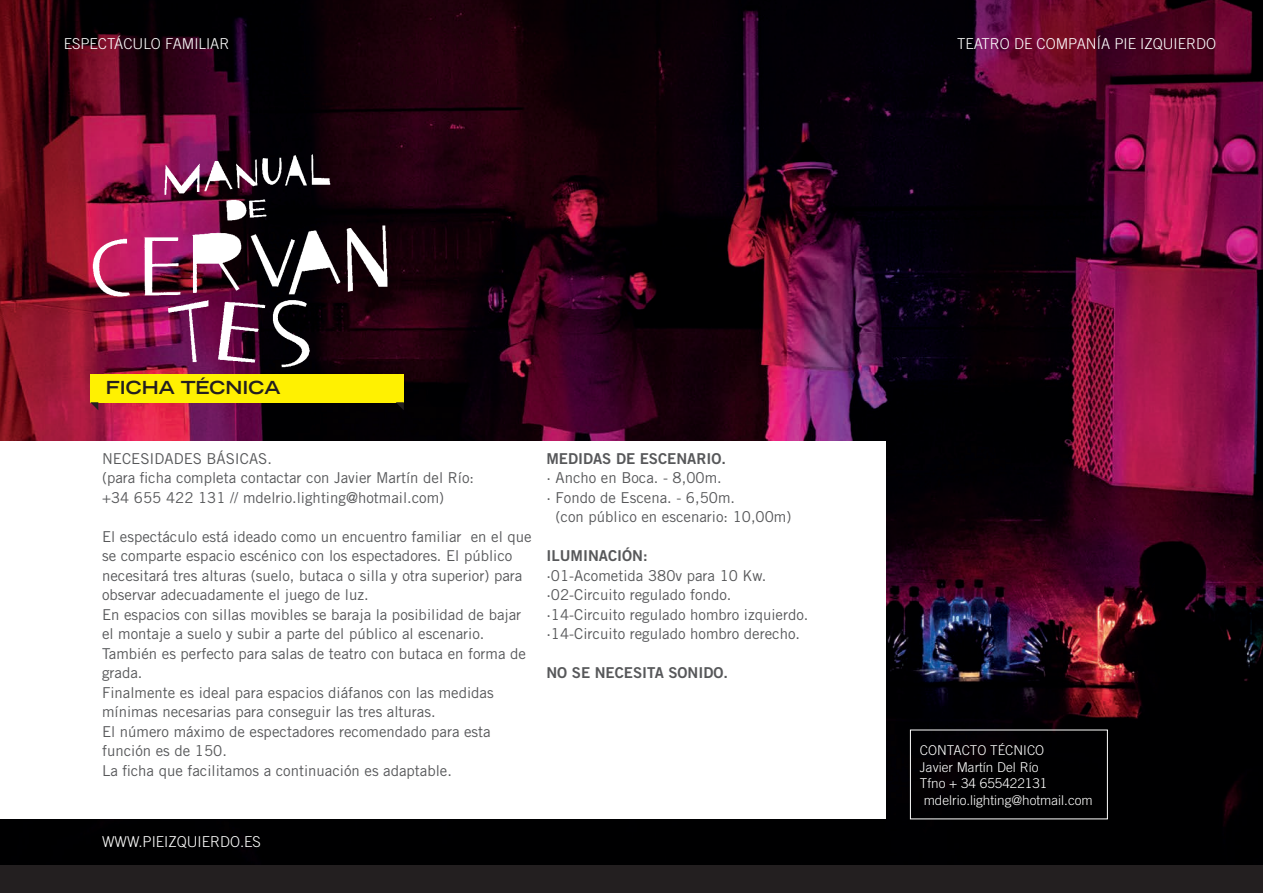
<style>
.page{position:relative;width:1263px;height:893px;background:#fff}
.page>*{position:absolute;margin:0;border:0;box-sizing:border-box;transform-origin:0 0}
.t1{font:700 expanded 18px "Trade Gothic LT Std";color:#231f20}
.t2{font:15px/19.5px "Trade Gothic LT Std";color:#57585a}
.t3{font:300 15px "Trade Gothic LT Std";color:#fff}
.t4{font:15px "Trade Gothic LT Std Bd 2";color:#57585a}
.t5{font:300 13.5px/16.5px "Trade Gothic LT Std";color:#fff}
</style>
<div class="page">
<div style="left:1px;top:0;width:1262px;height:893px;background:#231f20"></div>
<img style="left:1px;top:0;width:1262px;height:864px">
<div style="left:0;top:441px;width:886px;height:378px;background:#fff"></div>
<div style="left:90px;top:374px;width:314px;height:28px;background:#fff101"></div>
<svg style="left:90px;top:402px;width:8px;height:8px"></svg>
<svg style="left:396px;top:402px;width:8px;height:8px"></svg>
<div style="left:910px;top:730px;width:198px;height:89px;border:1px solid #fff"></div>
<img style="left:86px;top:148px;width:312px;height:226px">
<p class="t3" style="left:64px;top:35px;width:167px">ESPECTÁCULO FAMILIAR</p>
<p class="t3" style="left:957px;top:35px;width:260px">TEATRO DE COMPANÍA PIE IZQUIERDO</p>
<p class="t1" style="left:106px;top:375px;width:176px">FICHA TÉCNICA</p>
<p class="t2" style="left:102px;top:448px;width:374px">NECESIDADES BÁSICAS.<br>(para ficha completa contactar con Javier Martín del Río: +34 655 422 131 // mdelrio.lighting@hotmail.com)</p>
<p class="t2" style="left:102px;top:526px;width:431px">El espectáculo está ideado como un encuentro familiar en el que se comparte espacio escénico con los espectadores. El público necesitará tres alturas (suelo, butaca o silla y otra superior) para observar adecuadamente el juego de luz.<br>En espacios con sillas movibles se baraja la posibilidad de bajar el montaje a suelo y subir a parte del público al escenario.<br>También es perfecto para salas de teatro con butaca en forma de grada.<br>Finalmente es ideal para espacios diáfanos con las medidas mínimas necesarias para conseguir las tres alturas.<br>El número máximo de espectadores recomendado para esta función es de 150.<br>La ficha que facilitamos a continuación es adaptable.</p>
<p class="t4" style="left:546px;top:449px;width:181px">MEDIDAS DE ESCENARIO.</p>
<p class="t2" style="left:546px;top:468px;width:177px">· Ancho en Boca. - 8,00m.</p>
<p class="t2" style="left:546px;top:487px;width:190px">· Fondo de Escena. - 6,50m.</p>
<p class="t2" style="left:556px;top:507px;width:237px">(con público en escenario: 10,00m)</p>
<p class="t4" style="left:546px;top:547px;width:103px">ILUMINACIÓN:</p>
<p class="t2" style="left:546px;top:565px;width:264px">·01-Acometida 380v para 10 Kw. ·02-Circuito regulado fondo. ·14-Circuito regulado hombro izquierdo. ·14-Circuito regulado hombro derecho.</p>
<p class="t4" style="left:546px;top:664px;width:183px">NO SE NECESITA SONIDO.</p>
<p class="t3" style="left:102px;top:833px;width:160px">WWW.PIEIZQUIERDO.ES</p>
<p class="t5" style="left:920px;top:742px;width:174px">CONTACTO TÉCNICO<br>Javier Martín Del Río<br>Tfno + 34 655422131 mdelrio.lighting@hotmail.com</p>
</div>
